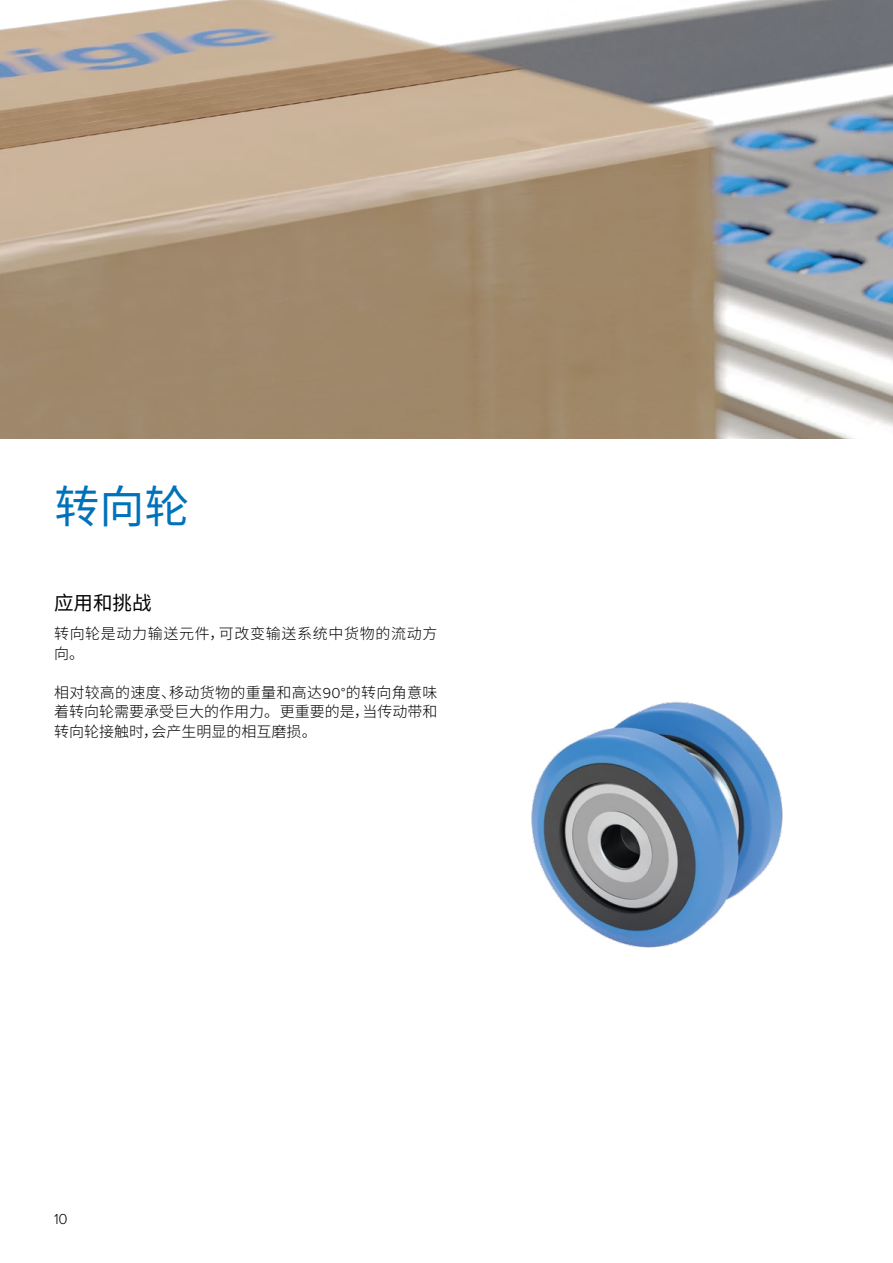
<style>
.page{position:relative;width:893px;height:1263px;background:#fff}
.page>*{position:absolute;margin:0;border:0;box-sizing:border-box;transform-origin:0 0}
.t1{font:45px "Source Han Sans SC";color:#0071bb}
.t2{font:19.5px "Source Han Sans SC";color:#000}
.t3{font:300 15px/19.5px "Source Han Sans SC";color:#000;text-align:justify}
.t4{font:300 15px/19.5px "Source Han Sans SC";letter-spacing:.045em;color:#000}
.t5{font:300 15px "Proxima Nova";color:#000}
.s1{font-family:"Proxima Nova"}
</style>
<div class="page">
<img style="left:0;top:0;width:893px;height:439px">
<img style="left:531px;top:702px;width:252px;height:246px">
<h1 class="t1" style="left:54px;top:481px;width:136px">转向轮</h1>
<h2 class="t2" style="left:54px;top:592px;width:99px">应用和挑战</h2>
<p class="t4" style="left:54px;top:624px;width:385px">转向轮是动力输送元件，可改变输送系统中货物的流动方向。</p>
<p class="t3" style="left:54px;top:683px;width:385px">相对较高的速度、移动货物的重量和高达<span class="s1">90°</span>的转向角意味着转向轮需要承受巨大的作用力。更重要的是，当传动带和转向轮接触时，会产生明显的相互磨损。</p>
<p class="t5" style="left:54px;top:1208px;width:15px">10</p>
</div>
